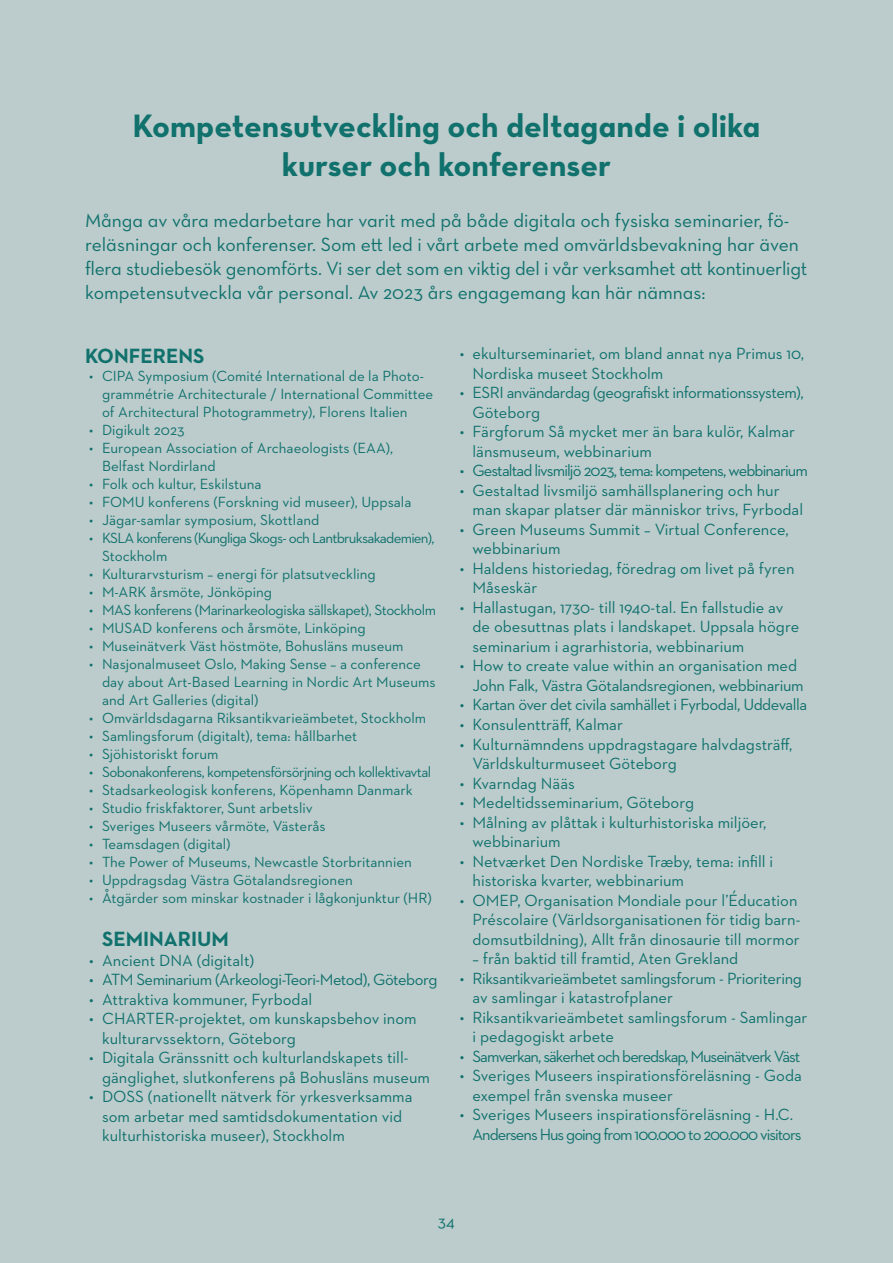
<style>
.page{position:relative;width:893px;height:1263px;background:#bccccc}
.page>*{position:absolute;margin:0;border:0;box-sizing:border-box;transform-origin:0 0}
.Mellanrubrik_röd{font:33px/39.6px "Neutraface Text Bold Alt";color:#10716d;text-align:center}
.t1{font:700 21px "Neutraface 2 Text";color:#10716d}
.Bröd_svart{font:19.5px/24px "Neutraface Text Book Alt";color:#10716d}
.t2{font:16.5px/19.5px "Neutraface 2 Text";color:#10716d}
.t3{font:16.5px/19.5px "Neutraface 2 Text";letter-spacing:-.02em;color:#10716d}
.t4{font:16.5px/19.5px "Neutraface 2 Text";letter-spacing:-.03em;color:#10716d}
.t5{font:16.5px "Neutraface 2 Text";letter-spacing:-.055em;color:#10716d}
.t6{font:16.5px "Neutraface 2 Text";letter-spacing:-.06em;color:#10716d}
.Ingress_Fe{font:16.5px "Neutraface Text Book Alt";color:#10716d}
.t7{font:15px/18px "Neutraface 2 Text";color:#10716d}
.t8{font:15px/18px "Neutraface 2 Text";letter-spacing:-.05em;color:#10716d}
.t9{font:15px "Neutraface 2 Text";letter-spacing:-.04em;color:#10716d}
.t10{font:15px "Neutraface 2 Text";letter-spacing:-.03em;color:#10716d}
</style>
<div class="page">
<p class="Mellanrubrik_röd" style="left:132px;top:105px;width:630px">Kompetensutveckling och deltagande i olika kurser och konferenser</p>
<p class="Bröd_svart" style="left:85px;top:208px;width:724px">Många av våra medarbetare har varit med på både digitala och fysiska seminarier, fö&shy;reläsningar och konferenser. Som ett led i vårt arbete med omvärldsbevakning har även flera studiebesök genomförts. Vi ser det som en viktig del i vår verksamhet att kontinuerligt kompetensutveckla vår personal. Av 2023 års engagemang kan här nämnas:</p>
<p class="t1" style="left:85px;top:342px;width:121px">KONFERENS</p>
<p class="t7" style="left:102px;top:367px;width:333px;text-indent:-13px">• CIPA Symposium (Comité International de la Photo&shy;grammétrie Architecturale / International Committee of Architectural Photogrammetry), Florens Italien</p>
<p class="t7" style="left:89px;top:421px;width:97px">• Digikult 2023</p>
<p class="t7" style="left:102px;top:439px;width:293px;text-indent:-13px">• European Association of Archaeologists (EAA),<br>Belfast Nordirland</p>
<p class="t7" style="left:89px;top:475px;width:174px">• Folk och kultur, Eskilstuna</p>
<p class="t7" style="left:89px;top:493px;width:324px">• FOMU konferens (Forskning vid museer), Uppsala</p>
<p class="t7" style="left:89px;top:511px;width:232px">• Jägar-samlar symposium, Skottland</p>
<p class="t8" style="left:102px;top:529px;width:334px;text-indent:-13px">• KSLA konferens (Kungliga Skogs- och Lantbruksakademien),<br>Stockholm</p>
<p class="t7" style="left:89px;top:565px;width:288px">• Kulturarvsturism – energi för platsutveckling</p>
<p class="t7" style="left:89px;top:583px;width:184px">• M-ARK årsmöte, Jönköping</p>
<p class="t10" style="left:89px;top:600px;width:348px">• MAS konferens (Marinarkeologiska sällskapet), Stockholm</p>
<p class="t7" style="left:89px;top:619px;width:278px">• MUSAD konferens och årsmöte, Linköping</p>
<p class="t7" style="left:89px;top:637px;width:316px">• Museinätverk Väst höstmöte, Bohusläns museum</p>
<p class="t7" style="left:102px;top:655px;width:335px;text-indent:-13px">• Nasjonalmuseet Oslo, Making Sense – a conference day about Art-Based Learning in Nordic Art Museums and Art Galleries (digital)</p>
<p class="t7" style="left:89px;top:709px;width:338px">• Omvärldsdagarna Riksantikvarieämbetet, Stockholm</p>
<p class="t7" style="left:89px;top:727px;width:269px">• Samlingsforum (digitalt), tema: hållbarhet</p>
<p class="t7" style="left:89px;top:745px;width:131px">• Sjöhistoriskt forum</p>
<p class="t9" style="left:89px;top:762px;width:344px">• Sobonakonferens, kompetensförsörjning och kollektivavtal</p>
<p class="t7" style="left:89px;top:781px;width:325px">• Stadsarkeologisk konferens, Köpenhamn Danmark</p>
<p class="t7" style="left:89px;top:799px;width:225px">• Studio friskfaktorer, Sunt arbetsliv</p>
<p class="t7" style="left:89px;top:817px;width:238px">• Sveriges Museers vårmöte, Västerås</p>
<p class="t7" style="left:89px;top:835px;width:143px">• Teamsdagen (digital)</p>
<p class="t7" style="left:89px;top:853px;width:324px">• The Power of Museums, Newcastle Storbritannien</p>
<p class="t7" style="left:89px;top:871px;width:265px">• Uppdragsdag Västra Götalandsregionen</p>
<p class="t7" style="left:89px;top:889px;width:344px">• Åtgärder som minskar kostnader i lågkonjunktur (HR)</p>
<p class="t1" style="left:102px;top:926px;width:128px">SEMINARIUM</p>
<p class="t2" style="left:89px;top:950px;width:166px">• Ancient DNA (digitalt)</p>
<p class="t4" style="left:89px;top:970px;width:350px">• ATM Seminarium (Arkeologi-Teori-Metod), Göteborg</p>
<p class="t2" style="left:89px;top:989px;width:224px">• Attraktiva kommuner, Fyrbodal</p>
<p class="t2" style="left:102px;top:1009px;width:316px;text-indent:-13px">• CHARTER-projektet, om kunskapsbehov inom kulturarvssektorn, Göteborg</p>
<p class="t2" style="left:102px;top:1048px;width:330px;text-indent:-13px">• Digitala Gränssnitt och kulturlandskapets till&shy;gänglighet, slutkonferens på Bohusläns museum</p>
<p class="t2" style="left:102px;top:1087px;width:312px;text-indent:-13px">• DOSS (nationellt nätverk för yrkesverksamma som arbetar med samtidsdokumentation vid kulturhistoriska museer), Stockholm</p>
<p class="t2" style="left:472px;top:344px;width:333px;text-indent:-13px">• ekulturseminariet, om bland annat nya Primus 10,<br>Nordiska museet Stockholm</p>
<p class="t4" style="left:472px;top:383px;width:333px;text-indent:-13px">• ESRI användardag (geografiskt informationssystem),<br>Göteborg</p>
<p class="t2" style="left:472px;top:422px;width:324px;text-indent:-13px">• Färgforum Så mycket mer än bara kulör, Kalmar länsmuseum, webbinarium</p>
<p class="t5" style="left:460px;top:461px;width:350px">• Gestaltad livsmiljö 2023, tema: kompetens, webbinarium</p>
<p class="t2" style="left:472px;top:480px;width:332px;text-indent:-13px">• Gestaltad livsmiljö samhällsplanering och hur man skapar platser där människor trivs, Fyrbodal</p>
<p class="t2" style="left:472px;top:519px;width:318px;text-indent:-13px">• Green Museums Summit – Virtual Conference, webbinarium</p>
<p class="t2" style="left:472px;top:558px;width:324px;text-indent:-13px">• Haldens historiedag, föredrag om livet på fyren<br>Måseskär</p>
<p class="t2" style="left:472px;top:597px;width:328px;text-indent:-13px">• Hallastugan, 1730- till 1940-tal. En fallstudie av de obesuttnas plats i landskapet. Uppsala högre seminarium i agrarhistoria, webbinarium</p>
<p class="t3" style="left:472px;top:656px;width:333px;text-indent:-13px">• How to create value within an organisation med<br>John Falk, Västra Götalandsregionen, webbinarium</p>
<p class="t4" style="left:460px;top:695px;width:349px">• Kartan över det civila samhället i Fyrbodal, Uddevalla</p>
<p class="t2" style="left:460px;top:714px;width:165px">• Konsulentträff, Kalmar</p>
<p class="t2" style="left:472px;top:734px;width:321px;text-indent:-13px">• Kulturnämndens uppdragstagare halvdagsträff,<br>Världskulturmuseet Göteborg</p>
<p class="t2" style="left:460px;top:773px;width:117px">• Kvarndag Nääs</p>
<p class="t2" style="left:460px;top:792px;width:236px">• Medeltidsseminarium, Göteborg</p>
<p class="t2" style="left:472px;top:812px;width:296px;text-indent:-13px">• Målning av plåttak i kulturhistoriska miljöer, webbinarium</p>
<p class="t2" style="left:472px;top:851px;width:302px;text-indent:-13px">• Netværket Den Nordiske Træby, tema: infill i historiska kvarter, webbinarium</p>
<p class="t2" style="left:472px;top:890px;width:329px;text-indent:-13px">• OMEP, Organisation Mondiale pour l’Éducation<br>Préscolaire (Världsorganisationen för tidig barn&shy;domsutbildning), Allt från dinosaurie till mormor</p>
<p class="t2" style="left:472px;top:948px;width:267px">– från baktid till framtid, Aten Grekland</p>
<p class="t3" style="left:472px;top:968px;width:331px;text-indent:-13px">• Riksantikvarieämbetet samlingsforum - Prioritering av samlingar i katastrofplaner</p>
<p class="t2" style="left:472px;top:1007px;width:336px;text-indent:-13px">• Riksantikvarieämbetet samlingsforum - Samlingar i pedagogiskt arbete</p>
<p class="t6" style="left:460px;top:1046px;width:342px">• Samverkan, säkerhet och beredskap, Museinätverk Väst</p>
<p class="t2" style="left:472px;top:1065px;width:331px;text-indent:-13px">• Sveriges Museers inspirationsföreläsning - Goda exempel från svenska museer</p>
<p class="t3" style="left:472px;top:1104px;width:331px;text-indent:-13px">• Sveriges Museers inspirationsföreläsning - H.C.<br>Andersens Hus going from 100.000 to 200.000 visitors</p>
<p class="Ingress_Fe" style="left:438px;top:1211px;width:18px">34</p>
</div>
